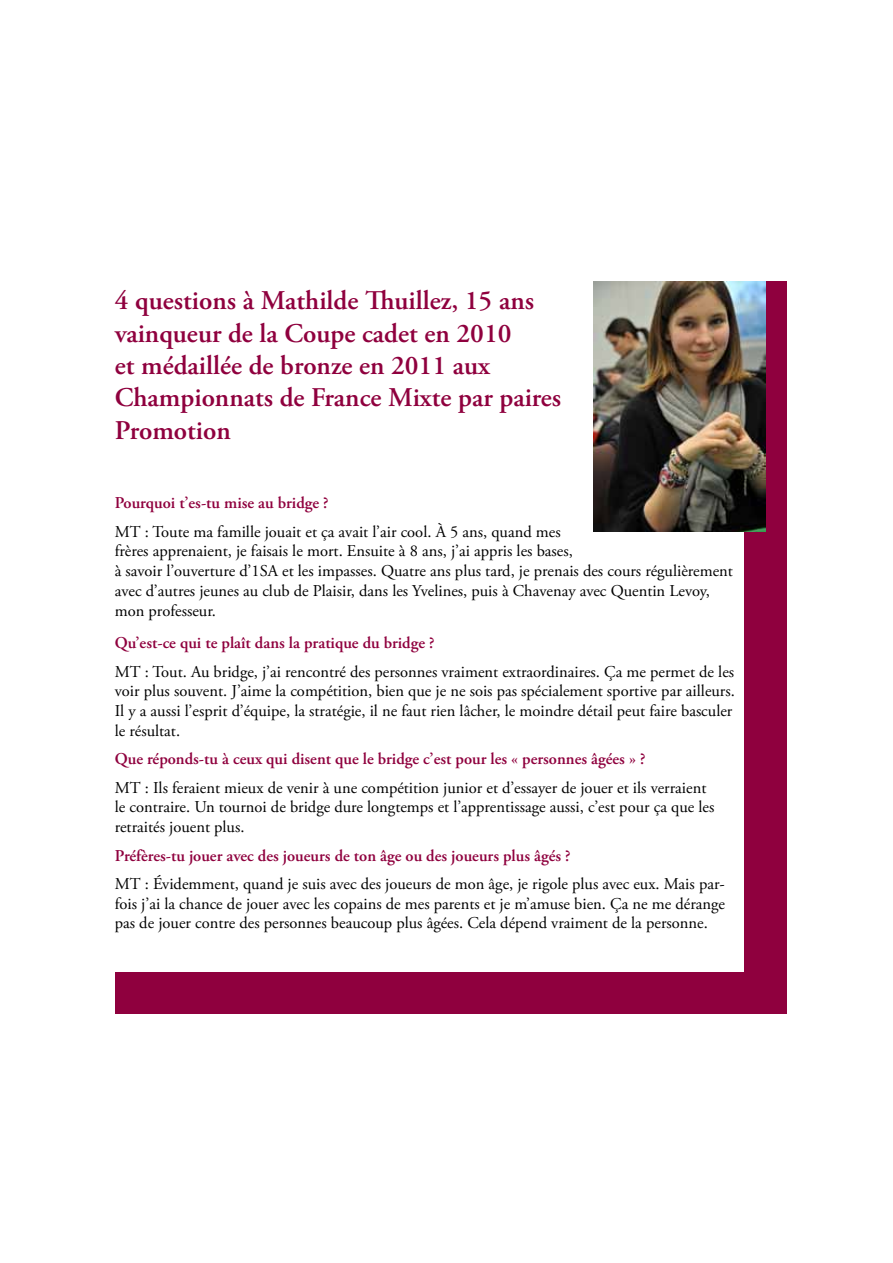
<style>
.page{position:relative;width:893px;height:1263px;background:#fff}
.page>*{position:absolute;margin:0;border:0;box-sizing:border-box;transform-origin:0 0}
.t1{font:600 27px/32.4px "Adobe Garamond Pro";color:#8f003e}
.t2{font:16.5px/19.8px "Adobe Garamond Pro";color:#000}
.t3{font:600 16.5px "Adobe Garamond Pro";color:#8f003e}
</style>
<div class="page">
<div style="left:115px;top:282px;width:672px;height:732px;background:#8f003e"></div>
<div style="left:106px;top:257px;width:638px;height:715px;background:#fff"></div>
<img style="left:593px;top:282px;width:172px;height:249px">
<h1 class="t1" style="left:115px;top:285px;width:448px">4 questions à Mathilde Thuillez, 15 ans vainqueur de la Coupe cadet en 2010<br>et médaillée de bronze en 2011 aux<br>Championnats de France Mixte par paires<br>Promotion</h1>
<p class="t3" style="left:115px;top:493px;width:215px">Pourquoi t’es-tu mise au bridge ?</p>
<p class="t2" style="left:115px;top:522px;width:620px">MT : Toute ma famille jouait et ça avait l’air cool. À 5 ans, quand mes<br>frères apprenaient, je faisais le mort. Ensuite à 8 ans, j’ai appris les bases,<br>à savoir l’ouverture d’1SA et les impasses. Quatre ans plus tard, je prenais des cours régulièrement avec d’autres jeunes au club de Plaisir, dans les Yvelines, puis à Chavenay avec Quentin Levoy, mon professeur.</p>
<p class="t3" style="left:115px;top:634px;width:321px">Qu’est-ce qui te plaît dans la pratique du bridge ?</p>
<p class="t2" style="left:115px;top:662px;width:622px">MT : Tout. Au bridge, j’ai rencontré des personnes vraiment extraordinaires. Ça me permet de les voir plus souvent. J’aime la compétition, bien que je ne sois pas spécialement sportive par ailleurs.<br>Il y a aussi l’esprit d’équipe, la stratégie, il ne faut rien lâcher, le moindre détail peut faire basculer le résultat.</p>
<p class="t3" style="left:115px;top:749px;width:532px">Que réponds-tu à ceux qui disent que le bridge c’est pour les « personnes âgées » ?</p>
<p class="t2" style="left:115px;top:778px;width:601px">MT : Ils feraient mieux de venir à une compétition junior et d’essayer de jouer et ils verraient le contraire. Un tournoi de bridge dure longtemps et l’apprentissage aussi, c’est pour ça que les retraités jouent plus.</p>
<p class="t3" style="left:115px;top:846px;width:457px">Préfères-tu jouer avec des joueurs de ton âge ou des joueurs plus âgés ?</p>
<p class="t2" style="left:115px;top:874px;width:612px;text-align:justify">MT : Évidemment, quand je suis avec des joueurs de mon âge, je rigole plus avec eux. Mais par&shy;fois j’ai la chance de jouer avec les copains de mes parents et je m’amuse bien. Ça ne me dérange pas de jouer contre des personnes beaucoup plus âgées. Cela dépend vraiment de la personne.</p>
</div>
